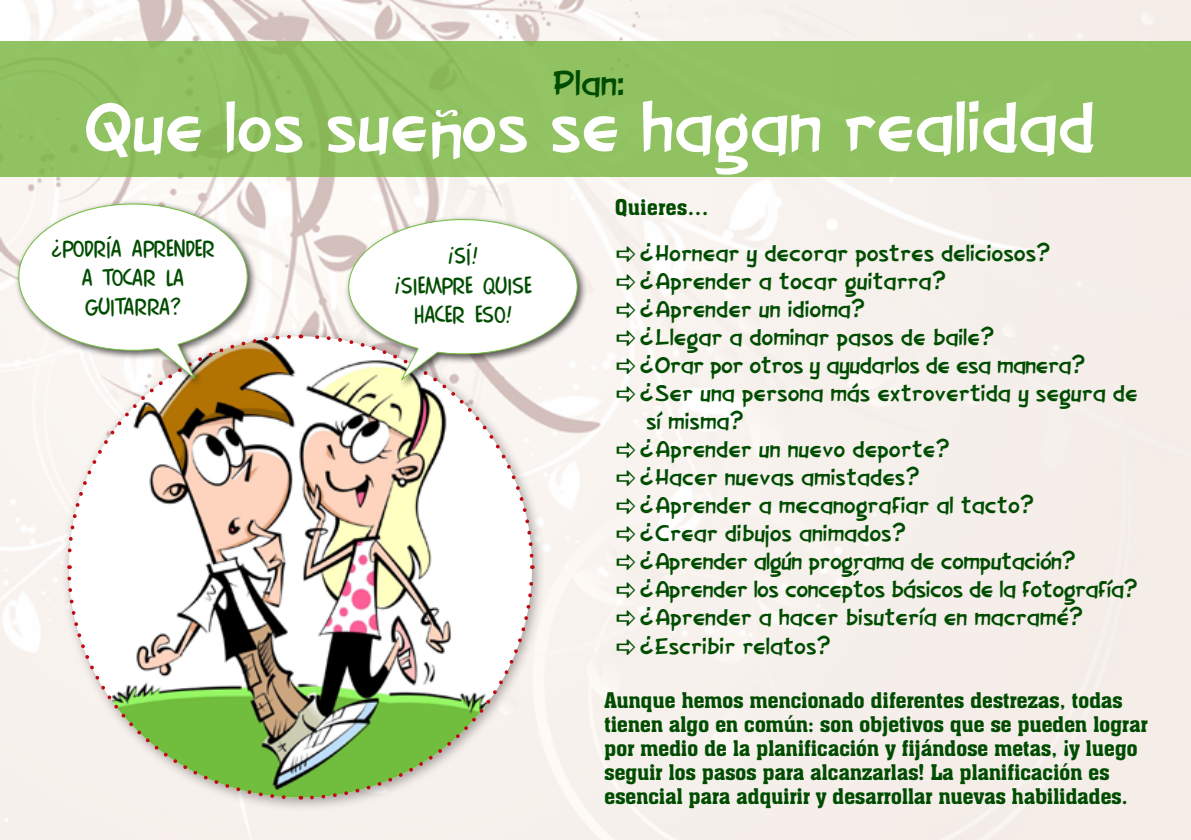
<style>
.page{position:relative;width:1191px;height:840px;background:#fff}
.page>*{position:absolute;margin:0;border:0;box-sizing:border-box;transform-origin:0 0}
.t1{font:78.8px "Gorilla Milkshake";color:#fff}
.t2{font:39.4px "Gorilla Milkshake";color:#004c00}
.t3{font:26px/28px "Gorilla Milkshake";color:#004c00}
.t4{font:26px "Gorilla Milkshake";letter-spacing:-.02em;color:#004c00}
.Centered_paragraph{font:24.4px/29.2px "Comix Regular Caps";color:#004c00;text-align:center}
.t5{font:21.2px/24px "Aachen BT";letter-spacing:-.02em;color:#004c00}
.t6{font:21.2px "Aachen BT";color:#004c00}
</style>
<div class="page">
<img style="left:0;top:0;width:1191px;height:839px">
<div style="left:0;top:42px;width:1191px;height:135px;background:#91c261"></div>
<div style="left:59px;top:326px;width:486px;height:484px;background:#231f20;opacity:.4"></div>
<img style="left:69px;top:336px;width:463px;height:461px">
<svg style="left:308px;top:568px;width:227px;height:233px"></svg>
<svg style="left:302px;top:332px;width:233px;height:227px"></svg>
<svg style="left:65px;top:332px;width:228px;height:233px"></svg>
<svg style="left:65px;top:574px;width:234px;height:227px"></svg>
<div style="left:344px;top:215px;width:243px;height:173px;background:#231f20;opacity:.75"></div>
<svg style="left:348px;top:218px;width:230px;height:164px"></svg>
<div style="left:14px;top:199px;width:243px;height:188px;background:#231f20;opacity:.75"></div>
<svg style="left:18px;top:203px;width:230px;height:178px"></svg>
<svg style="left:851px;top:567px;width:10px;height:10px"></svg>
<svg style="left:617px;top:246px;width:18px;height:16px"></svg>
<svg style="left:617px;top:274px;width:18px;height:16px"></svg>
<svg style="left:617px;top:302px;width:18px;height:16px"></svg>
<svg style="left:617px;top:330px;width:18px;height:16px"></svg>
<svg style="left:617px;top:358px;width:18px;height:16px"></svg>
<svg style="left:617px;top:386px;width:18px;height:16px"></svg>
<svg style="left:617px;top:442px;width:18px;height:16px"></svg>
<svg style="left:617px;top:470px;width:18px;height:16px"></svg>
<svg style="left:617px;top:498px;width:18px;height:16px"></svg>
<svg style="left:617px;top:526px;width:18px;height:16px"></svg>
<svg style="left:617px;top:554px;width:18px;height:16px"></svg>
<svg style="left:617px;top:582px;width:18px;height:16px"></svg>
<svg style="left:617px;top:610px;width:18px;height:16px"></svg>
<svg style="left:617px;top:638px;width:18px;height:16px"></svg>
<p class="t2" style="left:554px;top:73px;width:77px">Plan:</p>
<p class="t1" style="left:86px;top:107px;width:1012px">Que los sueños se hagan realidad</p>
<p class="Centered_paragraph" style="left:51px;top:234px;width:165px">¿PODRÍA APRENDER</p>
<p class="Centered_paragraph" style="left:82px;top:263px;width:103px">A TOCAR LA</p>
<p class="Centered_paragraph" style="left:85px;top:292px;width:97px">GUITARRA?</p>
<p class="Centered_paragraph" style="left:394px;top:241px;width:139px">¡SÍ!<br>¡SIEMPRE QUISE<br>HACER ESO!</p>
<p class="t6" style="left:615px;top:194px;width:95px">Quieres…</p>
<p class="t3" style="left:640px;top:248px;width:413px">¿Hornear y decorar postres deliciosos?</p>
<p class="t3" style="left:640px;top:276px;width:309px">¿Aprender a tocar guitarra?</p>
<p class="t3" style="left:640px;top:304px;width:228px">¿Aprender un idioma?</p>
<p class="t3" style="left:640px;top:332px;width:357px">¿Llegar a dominar pasos de baile?</p>
<p class="t4" style="left:640px;top:359px;width:448px">¿Orar por otros y ayudarlos de esa manera?</p>
<p class="t3" style="left:640px;top:388px;width:499px">¿Ser una persona más extrovertida y segura de sí misma?</p>
<p class="t3" style="left:640px;top:444px;width:313px">¿Aprender un nuevo deporte?</p>
<p class="t3" style="left:640px;top:472px;width:283px">¿Hacer nuevas amistades?</p>
<p class="t3" style="left:640px;top:500px;width:397px">¿Aprender a mecanografiar al tacto?</p>
<p class="t3" style="left:640px;top:528px;width:269px">¿Crear dibujos animados?</p>
<p class="t4" style="left:640px;top:555px;width:439px">¿Aprender algún programa de computación?</p>
<p class="t4" style="left:640px;top:583px;width:501px">¿Aprender los conceptos básicos de la fotografía?</p>
<p class="t3" style="left:640px;top:612px;width:446px">¿Aprender a hacer bisutería en macramé?</p>
<p class="t3" style="left:640px;top:640px;width:194px">¿Escribir relatos?</p>
<p class="t5" style="left:604px;top:687px;width:545px">Aunque hemos mencionado diferentes destrezas, todas tienen algo en común: son objetivos que se pueden lograr por medio de la planificación y fijándose metas, ¡y luego seguir los pasos para alcanzarlas! La planificación es esencial para adquirir y desarrollar nuevas habilidades.</p>
</div>
